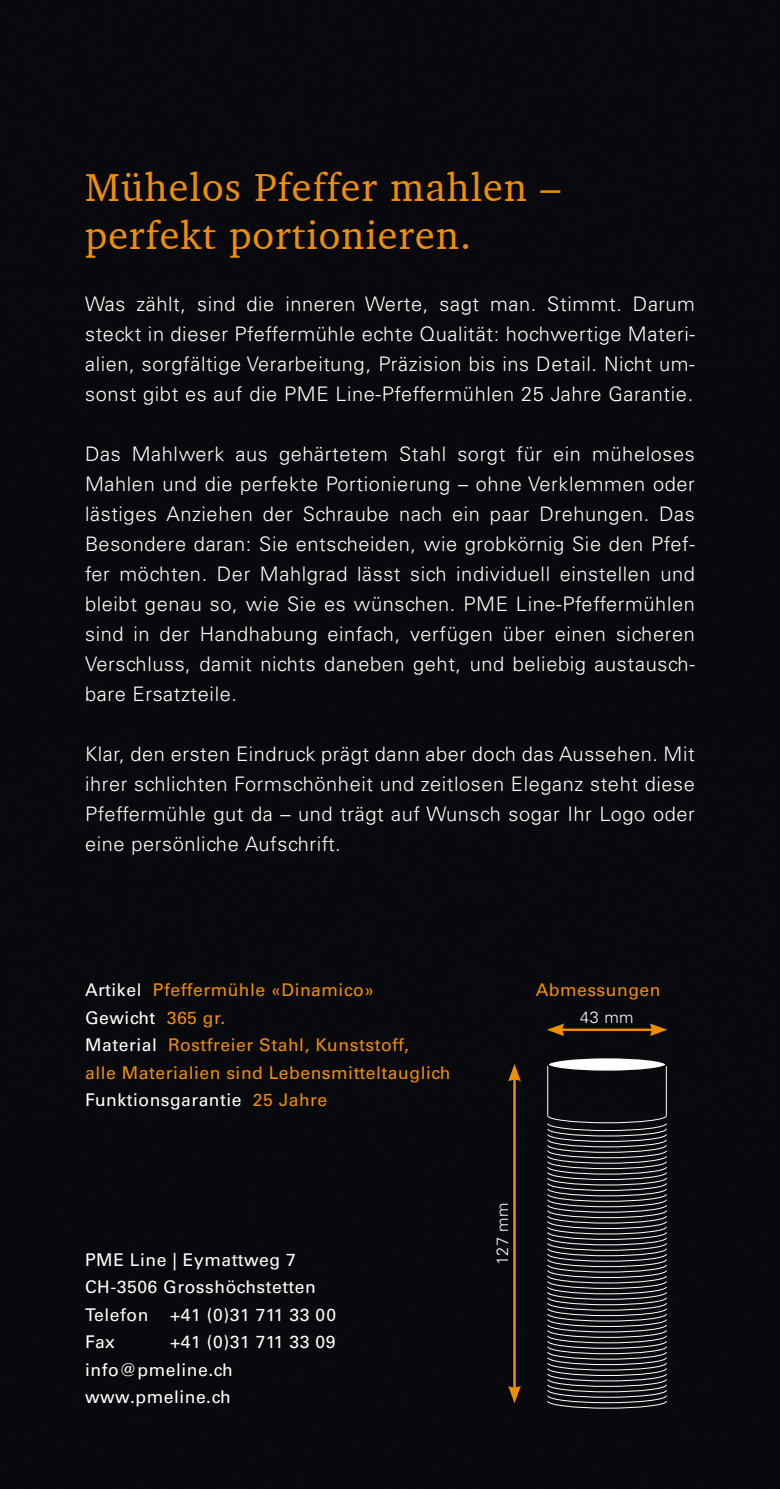
<style>
.page{position:relative;width:780px;height:1489px;background:#fff}
.page>*{position:absolute;margin:0;border:0;box-sizing:border-box;transform-origin:0 0}
.t1{font:40px/48px "Charter BT Pro";letter-spacing:.03em;color:#f18e00}
.t2{font:300 20px/30px "Univers LT Std";letter-spacing:.03em;color:#fff;text-align:justify}
.t3{font:17.5px/27.5px "Univers LT Std";letter-spacing:.03em;color:#f18e00}
.t4{font:17.5px/27.5px "Univers LT Std";letter-spacing:.03em;color:#fff}
.t5{font:300 16.25px "Univers LT Std";letter-spacing:.03em;color:#fff}
.s1{color:#fff}
</style>
<div class="page">
<div style="left:0;top:0;width:780px;height:1488px;background:#08090c"></div>
<svg style="left:546px;top:1114px;width:121px;height:294px;background:#343537"></svg>
<div style="left:547px;top:1057px;width:119px;height:14px;background:#fff;border-radius:50%"></div>
<div style="left:546px;top:1056px;width:121px;height:16px;border:2px solid #080a0d;border-radius:50%"></div>
<hr style="left:513px;top:1077px;width:2px;height:312px;background:#f18e00">
<svg style="left:508px;top:1063px;width:13px;height:18px"></svg>
<svg style="left:508px;top:1385px;width:13px;height:18px"></svg>
<hr style="left:560px;top:1028px;width:93px;height:2px;background:#f18e00">
<svg style="left:546px;top:1023px;width:18px;height:13px"></svg>
<svg style="left:649px;top:1023px;width:18px;height:13px"></svg>
<h1 class="t1" style="left:85px;top:163px;width:476px">Mühelos Pfeffer mahlen – perfekt portionieren.</h1>
<p class="t2" style="left:85px;top:289px;width:611px">Was zählt, sind die inneren Werte, sagt man. Stimmt. Darum steckt in dieser Pfeffermühle echte Qualität: hochwertige Materi&shy;alien, sorgfältige Verarbeitung, Präzision bis ins Detail. Nicht um&shy;sonst gibt es auf die PME Line-Pfeffermühlen 25 Jahre Garantie.</p>
<p class="t2" style="left:85px;top:439px;width:611px">Das Mahlwerk aus gehärtetem Stahl sorgt für ein müheloses Mahlen und die perfekte Portionierung – ohne Verklemmen oder lästiges Anziehen der Schraube nach ein paar Drehungen. Das Besondere daran: Sie entscheiden, wie grobkörnig Sie den Pfef&shy;fer möchten. Der Mahlgrad lässt sich individuell einstellen und bleibt genau so, wie Sie es wünschen. PME Line-Pfeffermühlen sind in der Handhabung einfach, verfügen über einen sicheren Verschluss, damit nichts daneben geht, und beliebig austausch&shy;bare Ersatzteile.</p>
<p class="t2" style="left:85px;top:739px;width:611px">Klar, den ersten Eindruck prägt dann aber doch das Aussehen. Mit ihrer schlichten Formschönheit und zeitlosen Eleganz steht diese Pfeffermühle gut da – und trägt auf Wunsch sogar Ihr Logo oder eine persönliche Aufschrift.</p>
<p class="t3" style="left:85px;top:976px;width:367px"><span class="s1">Artikel</span> Pfeffermühle «Dinamico»<br><span class="s1">Gewicht</span> 365 gr.<br><span class="s1">Material</span> Rostfreier Stahl, Kunststoff,<br>alle Materialien sind Lebensmitteltauglich <span class="s1">Funktionsgarantie</span> 25 Jahre</p>
<p class="t4" style="left:85px;top:1245px;width:252px">PME Line | Eymattweg 7<br>CH-3506 Grosshöchstetten<br>Telefon +41 (0)31 711 33 00<br>Fax</p>
<p class="t4" style="left:85px;top:1328px;width:252px;text-indent:85px">+41 (0)31 711 33 09 info@pmeline.ch www.pmeline.ch</p>
<p class="t3" style="left:535px;top:976px;width:126px">Abmessungen</p>
<p class="t5" style="left:580px;top:1007px;width:55px">43 mm</p>
<p class="t5" style="left:492px;top:1264px;width:64px;rotate:-90deg">127 mm</p>
</div>
